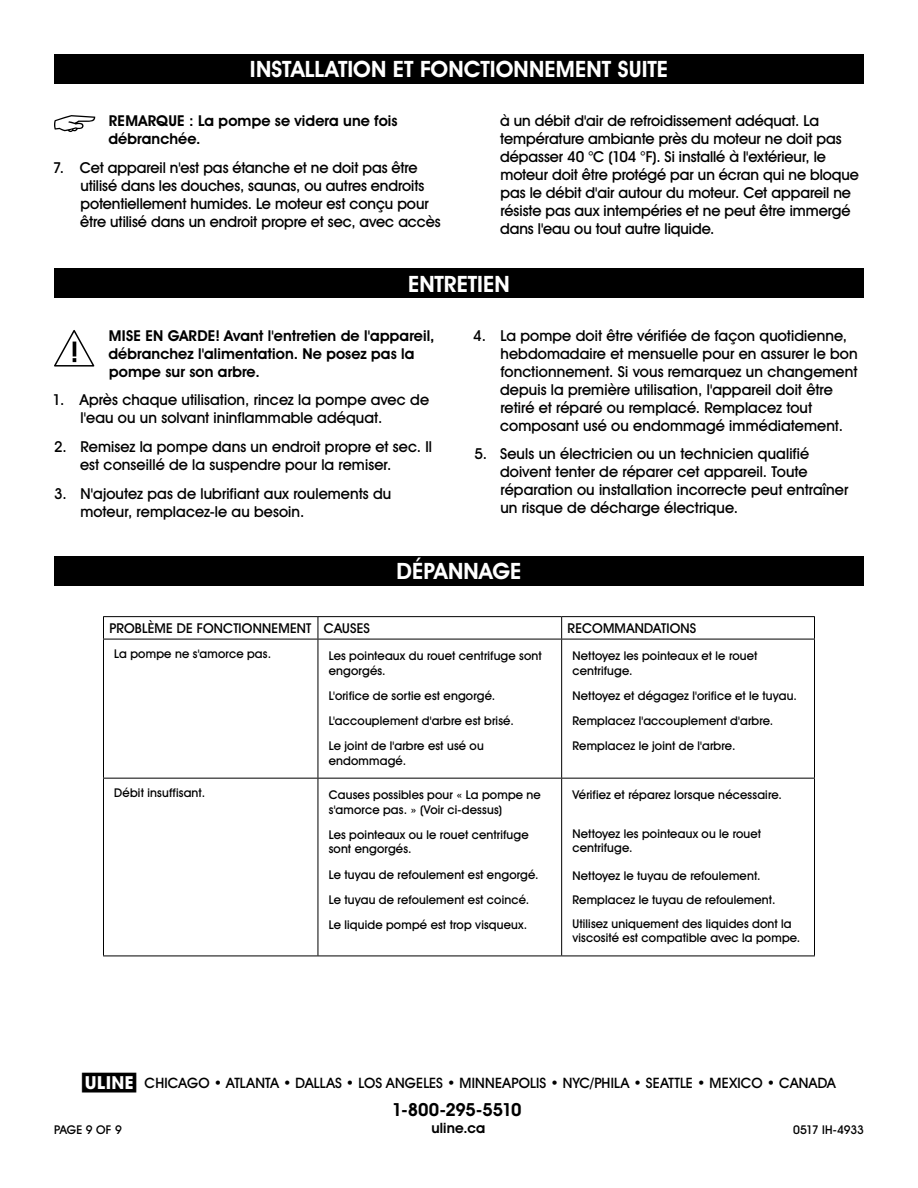
<style>
.page{position:relative;width:918px;height:1188px;background:#fff}
.page>*{position:absolute;margin:0;border:0;box-sizing:border-box;transform-origin:0 0}
.t1{font:700 22.5px "Uline Two Knine";letter-spacing:.005em;color:#fff}
.t2{font:700 18px "Uline Two Knine";letter-spacing:-.02em;color:#000}
.t3{font:15px/18px "Uline Two Knine";color:#000}
.t4{font:700 15px/18px "Uline Two Knine";letter-spacing:.005em;color:#000}
.t5{font:14.25px "Uline Two Knine";letter-spacing:.01em;color:#000}
.t6{font:700 14.25px "Uline Two Knine";letter-spacing:.01em;color:#000}
.t7{font:13.5px "Uline Two Knine";letter-spacing:.015em;color:#000}
.t8{font:12px/25.2px "Uline Two Knine";letter-spacing:.015em;color:#000}
.t9{font:12px "Uline Two Knine";letter-spacing:-.02em;color:#000}
.s1{font-size:18px}
</style>
<div class="page">
<div style="left:54px;top:268px;width:810px;height:30px;background:#000"></div>
<div style="left:54px;top:556px;width:810px;height:30px;background:#000"></div>
<svg style="left:54px;top:330px;width:40px;height:37px"></svg>
<svg style="left:318px;top:617px;width:1px;height:22px"></svg>
<svg style="left:561px;top:617px;width:1px;height:22px"></svg>
<hr style="left:318px;top:639px;width:1px;height:139px;background:#000">
<hr style="left:561px;top:639px;width:1px;height:139px;background:#000">
<hr style="left:318px;top:779px;width:1px;height:177px;background:#000">
<hr style="left:561px;top:779px;width:1px;height:177px;background:#000">
<hr style="left:103px;top:616px;width:215px;height:1px;background:#000">
<svg style="left:103px;top:617px;width:1px;height:22px"></svg>
<hr style="left:318px;top:616px;width:244px;height:1px;background:#000">
<hr style="left:562px;top:616px;width:253px;height:1px;background:#000">
<svg style="left:814px;top:617px;width:1px;height:22px"></svg>
<hr style="left:103px;top:639px;width:215px;height:1px;background:#000">
<hr style="left:103px;top:639px;width:1px;height:139px;background:#000">
<hr style="left:814px;top:639px;width:1px;height:139px;background:#000">
<hr style="left:103px;top:778px;width:215px;height:1px;background:#000">
<hr style="left:103px;top:779px;width:1px;height:177px;background:#000">
<hr style="left:318px;top:778px;width:244px;height:1px;background:#000">
<hr style="left:562px;top:778px;width:253px;height:1px;background:#000">
<hr style="left:814px;top:779px;width:1px;height:177px;background:#000">
<hr style="left:103px;top:956px;width:215px;height:1px;background:#000">
<hr style="left:318px;top:956px;width:244px;height:1px;background:#000">
<hr style="left:562px;top:956px;width:253px;height:1px;background:#000">
<hr style="left:318px;top:639px;width:244px;height:1px;background:#000">
<hr style="left:562px;top:639px;width:253px;height:1px;background:#000">
<div style="left:54px;top:54px;width:810px;height:30px;background:#000"></div>
<svg style="left:54px;top:115px;width:41px;height:17px"></svg>
<h1 class="t1" style="left:250px;top:56px;width:419px">INSTALLATION ET FONCTIONNEMENT SUITE</h1>
<p class="t4" style="left:108px;top:111px;width:291px">REMARQUE : La pompe se videra une fois débranchée.</p>
<p class="t3" style="left:80px;top:158px;width:362px;text-indent:-27px">7. Cet appareil n'est pas étanche et ne doit pas être utilisé dans les douches, saunas, ou autres endroits potentiellement humides. Le moteur est conçu pour être utilisé dans un endroit propre et sec, avec accès</p>
<p class="t3" style="left:500px;top:111px;width:361px">à un débit d'air de refroidissement adéquat. La température ambiante près du moteur ne doit pas dépasser 40 °C (104 °F). Si installé à l'extérieur, le moteur doit être protégé par un écran qui ne bloque pas le débit d'air autour du moteur. Cet appareil ne résiste pas aux intempéries et ne peut être immergé dans l'eau ou tout autre liquide.</p>
<h1 class="t1" style="left:408px;top:270px;width:103px">ENTRETIEN</h1>
<p class="t4" style="left:108px;top:326px;width:328px">MISE EN GARDE! Avant l'entretien de l'appareil, débranchez l'alimentation. Ne posez pas la pompe sur son arbre.</p>
<p class="t3" style="left:81px;top:391px;width:350px;text-indent:-28px">1. Après chaque utilisation, rincez la pompe avec de l'eau ou un solvant ininflammable adéquat.</p>
<p class="t3" style="left:80px;top:438px;width:353px;text-indent:-26px">2. Remisez la pompe dans un endroit propre et sec. Il est conseillé de la suspendre pour la remiser.</p>
<p class="t3" style="left:80px;top:484px;width:312px;text-indent:-26px">3. N'ajoutez pas de lubrifiant aux roulements du moteur, remplacez-le au besoin.</p>
<p class="t3" style="left:500px;top:326px;width:359px;text-indent:-27px">4. La pompe doit être vérifiée de façon quotidienne, hebdomadaire et mensuelle pour en assurer le bon fonctionnement. Si vous remarquez un changement depuis la première utilisation, l'appareil doit être retiré et réparé ou remplacé. Remplacez tout composant usé ou endommagé immédiatement.</p>
<p class="t3" style="left:500px;top:445px;width:350px;text-indent:-26px">5. Seuls un électricien ou un technicien qualifié doivent tenter de réparer cet appareil. Toute réparation ou installation incorrecte peut entraîner un risque de décharge électrique.</p>
<h1 class="t1" style="left:397px;top:558px;width:126px">DÉPANNAGE</h1>
<p class="t7" style="left:109px;top:620px;width:262px">PROBLÈME DE FONCTIONNEMENT CAUSES</p>
<p class="t7" style="left:568px;top:620px;width:130px">RECOMMANDATIONS</p>
<p class="t8" style="left:114px;top:641px;width:158px">La pompe ne s'amorce pas.</p>
<p class="t8" style="left:329px;top:649px;width:215px;line-height:14.4px">Les pointeaux du rouet centrifuge sont engorgés.</p>
<p class="t8" style="left:329px;top:683px;width:187px">L'orifice de sortie est engorgé.<br>L'accouplement d'arbre est brisé.<br>Le joint de l'arbre est usé ou</p>
<p class="t8" style="left:329px;top:748px;width:79px">endommagé.</p>
<p class="t8" style="left:572px;top:649px;width:187px;line-height:14.4px">Nettoyez les pointeaux et le rouet centrifuge.</p>
<p class="t8" style="left:572px;top:683px;width:226px">Nettoyez et dégagez l'orifice et le tuyau.<br>Remplacez l'accouplement d'arbre.<br>Remplacez le joint de l'arbre.</p>
<p class="t8" style="left:114px;top:780px;width:92px">Débit insuffisant.</p>
<p class="t8" style="left:329px;top:788px;width:214px;line-height:14.4px">Causes possibles pour « La pompe ne s'amorce pas. » (Voir ci-dessus)</p>
<p class="t8" style="left:329px;top:827px;width:202px;line-height:14.4px">Les pointeaux ou le rouet centrifuge sont engorgés.</p>
<p class="t8" style="left:329px;top:862px;width:212px">Le tuyau de refoulement est engorgé.<br>Le tuyau de refoulement est coincé.<br>Le liquide pompé est trop visqueux.</p>
<p class="t8" style="left:572px;top:782px;width:211px">Vérifiez et réparez lorsque nécessaire.</p>
<p class="t8" style="left:572px;top:826px;width:190px;line-height:14.4px">Nettoyez les pointeaux ou le rouet centrifuge.</p>
<p class="t8" style="left:572px;top:863px;width:221px;line-height:24.2px">Nettoyez le tuyau de refoulement.<br>Remplacez le tuyau de refoulement.<br>Utilisez uniquement des liquides dont la</p>
<p class="t8" style="left:572px;top:925px;width:229px">viscosité est compatible avec la pompe.</p>
<p class="t5" style="left:82px;top:1074px;width:755px"><span class="s1">π</span> CHICAGO • ATLANTA • DALLAS • LOS ANGELES • MINNEAPOLIS • NYC/PHILA • SEATTLE • MEXICO • CANADA</p>
<p class="t2" style="left:392px;top:1099px;width:131px">1-800-295-5510</p>
<p class="t6" style="left:431px;top:1120px;width:55px">uline.ca</p>
<p class="t8" style="left:54px;top:1117px;width:69px">PAGE 9 OF 9</p>
<p class="t9" style="left:793px;top:1122px;width:72px">0517 IH-4933</p>
</div>
